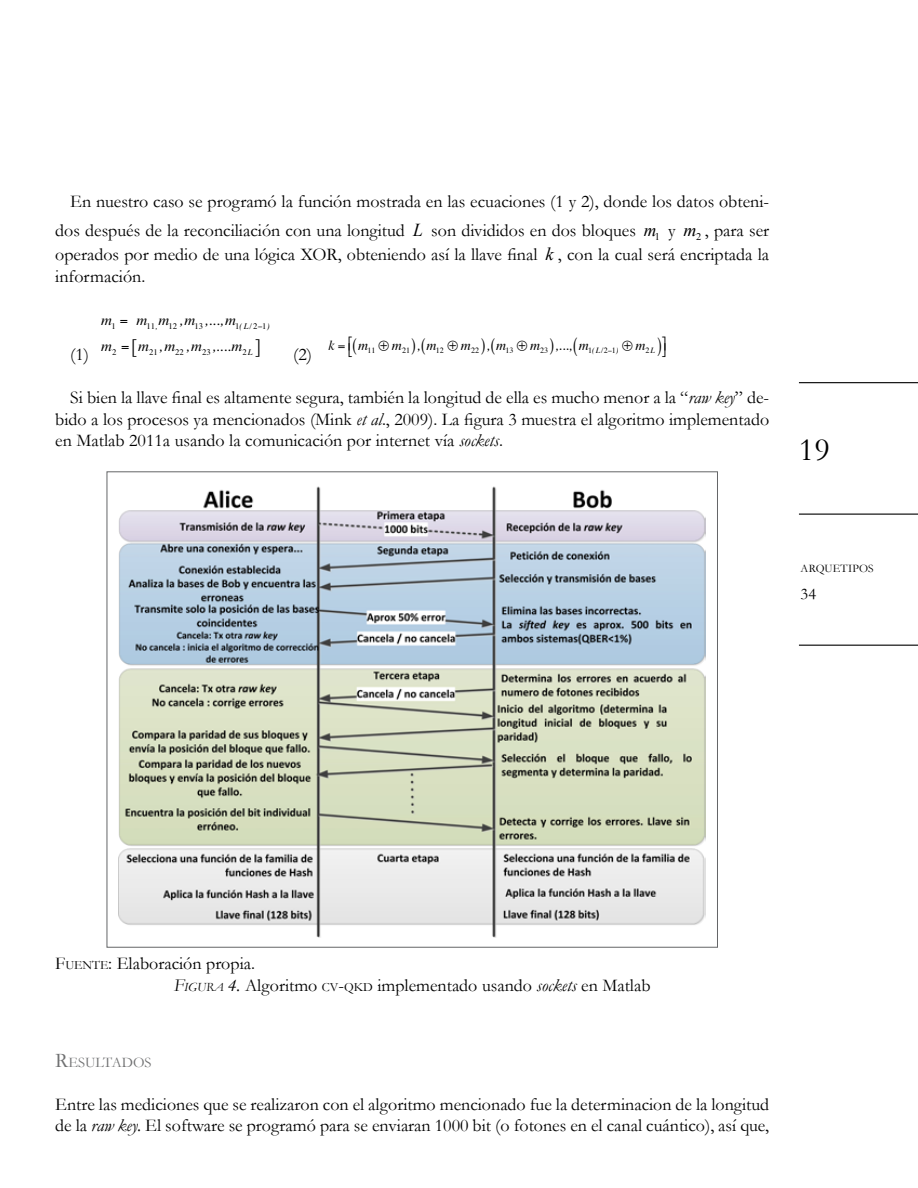
<style>
.page{position:relative;width:918px;height:1188px;background:#fff}
.page>*{position:absolute;margin:0;border:0;box-sizing:border-box;transform-origin:0 0}
.t1{font:33px "Garamond";color:#000}
.t2{font:18px/21.6px "Garamond";color:#000}
.t3{font:16.5px "Garamond";color:#000}
.t4{font:italic 15px "Times";color:#000}
.t5{font:14.7px "Garamond";color:#707172}
.t6{font:italic 13.95px "Times";color:#000}
.t7{font:11.55px "Garamond";letter-spacing:.01em;color:#000}
.t8{font:8.7px "Times";letter-spacing:-.005em;color:#000}
.t9{font:italic 8.7px "Times";color:#000}
.t10{font:7.95px "Times";letter-spacing:-.005em;color:#000}
.s1{font-family:"Times New Roman";font-style:italic;font-size:18.15px}
.s2{font-family:"Times New Roman";font-style:italic;font-size:17.55px}
.s3{font-style:italic}
.s4{font-style:normal}
.s5{font-style:inherit}
.s6{font-size:12.6px}
.s7{font-style:italic;font-size:12.6px}
.s8{font-size:21px}
</style>
<div class="page">
<hr style="left:799px;top:514px;width:119px;height:1px;background:#000">
<hr style="left:799px;top:645px;width:119px;height:1px;background:#000">
<hr style="left:799px;top:382px;width:119px;height:1px;background:#000">
<img style="left:119px;top:486px;width:587px;height:451px">
<p class="t2" style="left:55px;top:187px;width:715px;line-height:28.3px;text-align:right">En nuestro caso se programó la función mostrada en las ecuaciones (1 y 2), donde los datos obteni&shy;dos después de la reconciliación con una longitud <span class="s1">L</span> son divididos en dos bloques <span class="s2">m</span><sub>1</sub> y <span class="s2">m</span><sub>2</sub> , para ser</p>
<p class="t2" style="left:55px;top:244px;width:715px">operados por medio de una lógica XOR, obteniendo así la llave final <span class="s1">k</span> , con la cual será encriptada la información.</p>
<p class="t4" style="left:101px;top:307px;width:12px">m</p>
<p class="t4" style="left:136px;top:307px;width:101px">m m ,m ,...,m</p>
<p class="t4" style="left:101px;top:333px;width:12px">m</p>
<p class="t4" style="left:138px;top:333px;width:106px">m ,m ,m ,....m</p>
<p class="t8" style="left:111px;top:317px;width:6px">1</p>
<p class="t8" style="left:169px;top:317px;width:10px">12</p>
<p class="t8" style="left:195px;top:317px;width:10px">13</p>
<p class="t8" style="left:112px;top:344px;width:6px">2</p>
<p class="t8" style="left:149px;top:344px;width:10px">21</p>
<p class="t8" style="left:175px;top:344px;width:10px">22</p>
<p class="t8" style="left:202px;top:344px;width:10px">23</p>
<p class="t2" style="left:293px;top:343px;width:20px">(2)</p>
<p class="t8" style="left:147px;top:317px;width:12px">11<span class="s3">,</span></p>
<p class="t9" style="left:235px;top:318px;width:36px"><span class="s4">1</span>(L/<span class="s4">2 1</span>)</p>
<p class="t8" style="left:242px;top:344px;width:12px">2<span class="s3">L</span></p>
<p class="t6" style="left:328px;top:333px;width:8px">k</p>
<p class="t10" style="left:358px;top:343px;width:299px"><sup>m</sup>11 ⊕ <sup>m</sup>21 <sup>,</sup> <sup>m</sup>12 ⊕ <sup>m</sup>22 <sup>,</sup> <sup>m</sup>13 ⊕ <sup>m</sup>23 <sup>,...,</sup> <sup>m</sup>1<span class="s3">( L/</span>2−1<span class="s3">)</span> ⊕ <sup>m</sup>2<span class="s3">L</span></p>
<p class="t2" style="left:55px;top:386px;width:715px;text-align:justify;text-indent:15px">Si bien la llave final es altamente segura, también la longitud de ella es mucho menor a la “<span class="s3">raw key</span>” de&shy;bido a los procesos ya mencionados (Mink <span class="s3">et al</span>., 2009). La figura 3 muestra el algoritmo implementado en Matlab 2011a usando la comunicación por internet vía <span class="s3">sockets</span>.</p>
<p class="t2" style="left:70px;top:343px;width:20px">(1)</p>
<h1 class="t1" style="left:799px;top:430px;width:32px">19</h1>
<p class="t7" style="left:801px;top:562px;width:75px">ARQUETIPOS</p>
<p class="t3" style="left:801px;top:584px;width:17px">34</p>
<p class="t2" style="left:174px;top:953px;width:478px;text-indent:-119px"><span class="s5">F</span><span class="s6">UENTE</span>: Elaboración propia.<br><span class="s3">F</span><span class="s7">IGURA</span> <span class="s3">4.</span> Algoritmo <span class="s6">CV</span><span class="s5">-</span><span class="s6">QKD</span> implementado usando <span class="s3">sockets</span> en Matlab</p>
<p class="t5" style="left:55px;top:1053px;width:98px"><span class="s8">R</span>ESULTADOS</p>
<p class="t2" style="left:55px;top:1093px;width:715px">Entre las mediciones que se realizaron con el algoritmo mencionado fue la determinacion de la longitud de la <span class="s3">raw key.</span> El software se programó para se enviaran 1000 bit (o fotones en el canal cuántico), así que,</p>
</div>
